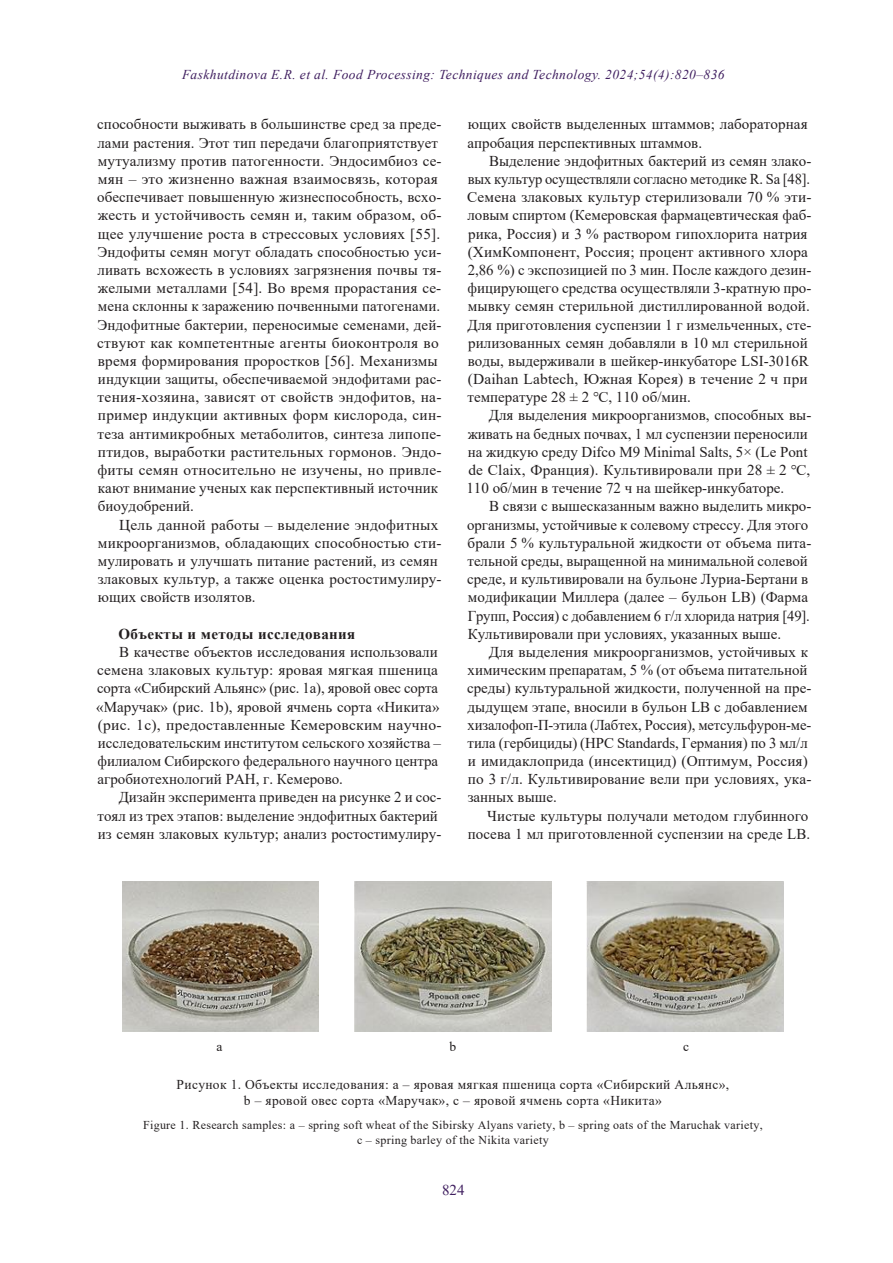
<style>
.page{position:relative;width:893px;height:1263px;background:#fff}
.page>*{position:absolute;margin:0;border:0;box-sizing:border-box;transform-origin:0 0}
.Текст-new{font:15px/18.1px "Times New Roman";letter-spacing:.005em;color:#231f20}
.Заголовок_статьи{font:700 15px "Times New Roman";letter-spacing:.025em;color:#231f20}
.t1{font:15px "Times New Roman";color:#3f1e5f}
.Под_рис{font:13.5px/16.5px "Times New Roman";letter-spacing:.025em;color:#231f20;text-align:center}
.t2{font:italic 13.5px "Times New Roman";letter-spacing:.03em;color:#3f1e5f}
.мини_под_рис{font:12px/15px "Times New Roman";letter-spacing:.025em;color:#231f20;text-align:center}
</style>
<div class="page">
<img style="left:122px;top:881px;width:197px;height:151px">
<img style="left:355px;top:881px;width:196px;height:151px">
<img style="left:587px;top:881px;width:196px;height:151px">
<p class="t2" style="left:182px;top:65px;width:544px">Faskhutdinova E.R. et al. Food Processing: Techniques and Technology. 2024;54(4):820–836</p>
<p class="Текст-new" style="left:97px;top:115px;width:346px">способности выживать в большинстве сред за преде&shy;лами растения. Этот тип передачи благоприятствует мутуализму против патогенности. Эндосимбиоз се&shy;мян – это жизненно важная взаимосвязь, которая обеспечивает повышенную жизнеспособность, всхо&shy;жесть и устойчивость семян и, таким образом, об&shy;щее улучшение роста в стрессовых условиях [55].<br>Эндофиты семян могут обладать способностью уси&shy;ливать всхожесть в условиях загрязнения почвы тя&shy;желыми металлами [54]. Во время прорастания се&shy;мена склонны к заражению почвенными патогенами.<br>Эндофитные бактерии, переносимые семенами, дей&shy;ствуют как компетентные агенты биоконтроля во время формирования проростков [56]. Механизмы индукции защиты, обеспечиваемой эндофитами рас&shy;тения-хозяина, зависят от свойств эндофитов, на&shy;пример индукции активных форм кислорода, син&shy;теза антимикробных метаболитов, синтеза липопе&shy;птидов, выработки растительных гормонов. Эндо&shy;фиты семян относительно не изучены, но привле&shy;кают внимание ученых как перспективный источник биоудобрений.</p>
<p class="Текст-new" style="left:98px;top:515px;width:345px;text-indent:21px">Цель данной работы – выделение эндофитных микроорганизмов, обладающих способностью сти&shy;мулировать и улучшать питание растений, из семян злаковых культур, а также оценка ростостимулиру&shy;ющих свойств изолятов.</p>
<p class="Заголовок_статьи" style="left:119px;top:623px;width:238px">Объекты и методы исследования</p>
<p class="Текст-new" style="left:96px;top:642px;width:347px;text-indent:23px">В качестве объектов исследования использовали семена злаковых культур: яровая мягкая пшеница сорта «Сибирский Альянс» (рис. 1а), яровой овес сорта «Маручак» (рис. 1b), яровой ячмень сорта «Никита» (рис. 1с), предоставленные Кемеровским научно&shy;исследовательским институтом сельского хозяйства – филиалом Сибирского федерального научного центра агробиотехнологий РАН, г. Кемерово.</p>
<p class="Текст-new" style="left:98px;top:788px;width:345px;text-indent:21px">Дизайн эксперимента приведен на рисунке 2 и сос&shy;тоял из трех этапов: выделение эндофитных бактерий из семян злаковых культур; анализ ростостимулиру-</p>
<p class="Текст-new" style="left:467px;top:115px;width:342px">ющих свойств выделенных штаммов; лабораторная апробация перспективных штаммов.</p>
<p class="Текст-new" style="left:467px;top:151px;width:346px;text-indent:22px">Выделение эндофитных бактерий из семян злако&shy;вых культур осуществляли согласно методике R. Sa [48].<br>Семена злаковых культур стерилизовали 70 % эти&shy;ловым спиртом (Кемеровская фармацевтическая фаб&shy;рика, Россия) и 3 % раствором гипохлорита натрия (ХимКомпонент, Россия; процент активного хлора 2,86 %) с экспозицией по 3 мин. После каждого дезин&shy;фицирующего средства осуществляли 3-кратную про&shy;мывку семян стерильной дистиллированной водой.<br>Для приготовления суспензии 1 г измельченных, сте&shy;рилизованных семян добавляли в 10 мл стерильной воды, выдерживали в шейкер-инкубаторе LSI-3016R (Daihan Labtech, Южная Корея) в течение 2 ч при температуре 28 ± 2 ℃, 110 об/мин.</p>
<p class="Текст-new" style="left:466px;top:406px;width:346px;text-indent:22px">Для выделения микроорганизмов, способных вы&shy;живать на бедных почвах, 1 мл суспензии переносили на жидкую среду Difco M9 Minimal Salts, 5× (Le Pont de Claix, Франция). Культивировали при 28 ± 2 ℃, 110 об/мин в течение 72 ч на шейкер-инкубаторе.</p>
<p class="Текст-new" style="left:467px;top:497px;width:346px;text-indent:22px">В связи с вышесказанным важно выделить микро&shy;организмы, устойчивые к солевому стрессу. Для этого брали 5 % культуральной жидкости от объема пита&shy;тельной среды, выращенной на минимальной солевой среде, и культивировали на бульоне Луриа-Бертани в модификации Миллера (далее – бульон LB) (Фарма Групп, Россия) с добавлением 6 г/л хлорида натрия [49].<br>Культивировали при условиях, указанных выше.</p>
<p class="Текст-new" style="left:467px;top:642px;width:346px;text-indent:22px">Для выделения микроорганизмов, устойчивых к химическим препаратам, 5 % (от объема питательной среды) культуральной жидкости, полученной на пре&shy;дыдущем этапе, вносили в бульон LB с добавлением хизалофоп-П-этила (Лабтех, Россия), метсульфурон-ме&shy;тила (гербициды) (HPC Standards, Германия) по 3 мл/л и имидаклоприда (инсектицид) (Оптимум, Россия) по 3 г/л. Культивирование вели при условиях, ука&shy;занных выше.</p>
<p class="Текст-new" style="left:468px;top:806px;width:344px;text-align:right">Чистые культуры получали методом глубинного посева 1 мл приготовленной суспензии на среде LB.</p>
<p class="Под_рис" style="left:217px;top:1038px;width:7px">a</p>
<p class="Под_рис" style="left:449px;top:1038px;width:8px">b</p>
<p class="Под_рис" style="left:683px;top:1038px;width:7px">c</p>
<p class="Под_рис" style="left:177px;top:1076px;width:554px">Рисунок 1. Объекты исследования: а – яровая мягкая пшеница сорта «Сибирский Альянс», b – яровой овес сорта «Маручак», с – яровой ячмень сорта «Никита»</p>
<p class="мини_под_рис" style="left:143px;top:1117px;width:621px">Figure 1. Research samples: a – spring soft wheat of the Sibirsky Alyans variety, b – spring oats of the Maruchak variety, c – spring barley of the Nikita variety</p>
<p class="t1" style="left:442px;top:1179px;width:24px">824</p>
</div>
